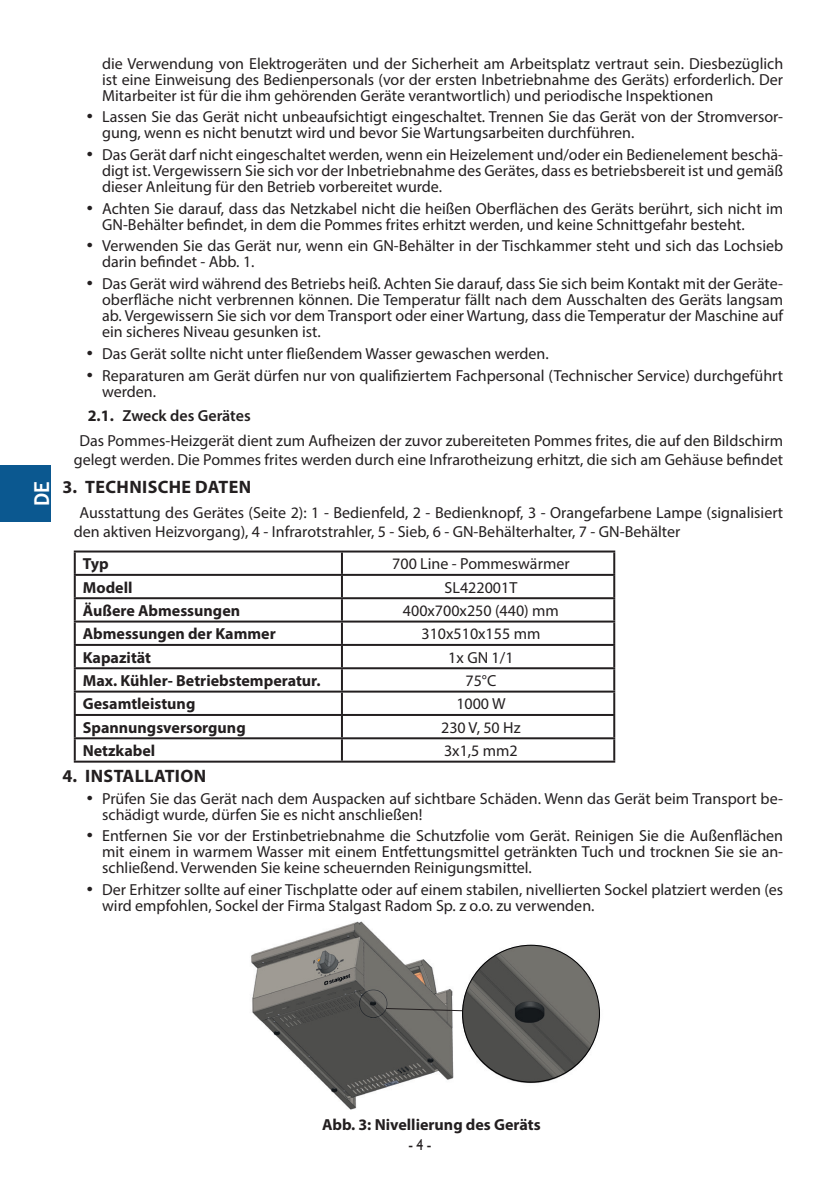
<style>
.page{position:relative;width:840px;height:1191px;background:#fff}
.page>*{position:absolute;margin:0;border:0;box-sizing:border-box;transform-origin:0 0}
.t1{font:700 20.6px "Trebuchet MS";color:#fff}
.t2{font:700 18px "Myriad Pro";letter-spacing:.02em;color:#231f20}
.Tekst_podstawowy{font:16px/16px "Myriad Pro";color:#231f20}
.Tabela_opisy_Bold{font:700 16px "Myriad Pro";color:#231f20}
.Tabela_zawartość{font:16px "Myriad Pro";color:#231f20}
.Podpis_rysunku{font:700 16px "Myriad Pro";color:#231f20}
.t3{font:600 16px "Myriad Pro";color:#231f20}
.t4{font:16px "Humanst 521 EU";color:#231f20;scale:.86 1}
.s1{font-family:"Humanst 521 EU";font-weight:700}
.s2{font-weight:700}
</style>
<div class="page">
<div style="left:0;top:465px;width:51px;height:57px;background:#0b5890"></div>
<hr style="left:74px;top:550px;width:268px;height:2px;background:#231f20">
<hr style="left:74px;top:552px;width:2px;height:22px;background:#231f20">
<hr style="left:342px;top:550px;width:273px;height:2px;background:#231f20">
<hr style="left:341px;top:552px;width:2px;height:22px;background:#231f20">
<hr style="left:613px;top:552px;width:2px;height:22px;background:#231f20">
<hr style="left:74px;top:574px;width:268px;height:2px;background:#231f20">
<hr style="left:74px;top:576px;width:2px;height:21px;background:#231f20">
<hr style="left:342px;top:574px;width:273px;height:2px;background:#231f20">
<hr style="left:341px;top:576px;width:2px;height:21px;background:#231f20">
<hr style="left:613px;top:576px;width:2px;height:21px;background:#231f20">
<hr style="left:74px;top:597px;width:268px;height:2px;background:#231f20">
<hr style="left:74px;top:599px;width:2px;height:21px;background:#231f20">
<hr style="left:342px;top:597px;width:273px;height:2px;background:#231f20">
<hr style="left:341px;top:599px;width:2px;height:21px;background:#231f20">
<hr style="left:613px;top:599px;width:2px;height:21px;background:#231f20">
<hr style="left:74px;top:620px;width:268px;height:2px;background:#231f20">
<hr style="left:74px;top:622px;width:2px;height:22px;background:#231f20">
<hr style="left:342px;top:620px;width:273px;height:2px;background:#231f20">
<hr style="left:341px;top:622px;width:2px;height:22px;background:#231f20">
<hr style="left:613px;top:622px;width:2px;height:22px;background:#231f20">
<hr style="left:74px;top:644px;width:268px;height:2px;background:#231f20">
<hr style="left:74px;top:646px;width:2px;height:21px;background:#231f20">
<hr style="left:342px;top:644px;width:273px;height:2px;background:#231f20">
<hr style="left:341px;top:646px;width:2px;height:21px;background:#231f20">
<hr style="left:613px;top:646px;width:2px;height:21px;background:#231f20">
<hr style="left:74px;top:667px;width:268px;height:2px;background:#231f20">
<hr style="left:74px;top:669px;width:2px;height:21px;background:#231f20">
<hr style="left:342px;top:667px;width:273px;height:2px;background:#231f20">
<hr style="left:341px;top:669px;width:2px;height:21px;background:#231f20">
<hr style="left:613px;top:669px;width:2px;height:21px;background:#231f20">
<hr style="left:74px;top:690px;width:268px;height:2px;background:#231f20">
<hr style="left:74px;top:692px;width:2px;height:22px;background:#231f20">
<hr style="left:342px;top:690px;width:273px;height:2px;background:#231f20">
<hr style="left:341px;top:692px;width:2px;height:22px;background:#231f20">
<hr style="left:613px;top:692px;width:2px;height:22px;background:#231f20">
<hr style="left:74px;top:714px;width:268px;height:2px;background:#231f20">
<hr style="left:74px;top:716px;width:2px;height:21px;background:#231f20">
<hr style="left:342px;top:714px;width:273px;height:2px;background:#231f20">
<hr style="left:341px;top:716px;width:2px;height:21px;background:#231f20">
<hr style="left:613px;top:716px;width:2px;height:21px;background:#231f20">
<hr style="left:74px;top:737px;width:268px;height:2px;background:#231f20">
<hr style="left:74px;top:739px;width:2px;height:21px;background:#231f20">
<hr style="left:342px;top:737px;width:273px;height:2px;background:#231f20">
<hr style="left:341px;top:739px;width:2px;height:21px;background:#231f20">
<hr style="left:613px;top:739px;width:2px;height:21px;background:#231f20">
<hr style="left:74px;top:760px;width:268px;height:2px;background:#231f20">
<hr style="left:342px;top:760px;width:273px;height:2px;background:#231f20">
<img style="left:251px;top:921px;width:349px;height:189px">
<svg style="left:385px;top:1008px;width:77px;height:3px"></svg>
<p class="t1" style="left:29px;top:506px;width:26px;rotate:-90deg">DE</p>
<p class="Tekst_podstawowy" style="left:102px;top:55px;width:682px;text-align:justify">die Verwendung von Elektrogeräten und der Sicherheit am Arbeitsplatz vertraut sein. Diesbezüglich ist eine Einweisung des Bedienpersonals (vor der ersten Inbetriebnahme des Geräts) erforderlich. Der Mitarbeiter ist für die ihm gehörenden Geräte verantwortlich) und periodische Inspektionen</p>
<p class="Tekst_podstawowy" style="left:102px;top:109px;width:682px;text-indent:-17px"><span class="s1">•</span> Lassen Sie das Gerät nicht unbeaufsichtigt eingeschaltet. Trennen Sie das Gerät von der Stromversor&shy;gung, wenn es nicht benutzt wird und bevor Sie Wartungsarbeiten durchführen.</p>
<p class="Tekst_podstawowy" style="left:102px;top:146px;width:682px;text-align:justify;text-indent:-17px"><span class="s1">•</span> Das Gerät darf nicht eingeschaltet werden, wenn ein Heizelement und/oder ein Bedienelement beschä&shy;digt ist. Vergewissern Sie sich vor der Inbetriebnahme des Gerätes, dass es betriebsbereit ist und gemäß dieser Anleitung für den Betrieb vorbereitet wurde.</p>
<p class="Tekst_podstawowy" style="left:102px;top:200px;width:682px;text-indent:-17px"><span class="s1">•</span> Achten Sie darauf, dass das Netzkabel nicht die heißen Oberflächen des Geräts berührt, sich nicht im<br>GN-Behälter befindet, in dem die Pommes frites erhitzt werden, und keine Schnittgefahr besteht.</p>
<p class="Tekst_podstawowy" style="left:102px;top:238px;width:682px;text-indent:-17px"><span class="s1">•</span> Verwenden Sie das Gerät nur, wenn ein GN-Behälter in der Tischkammer steht und sich das Lochsieb darin befindet - Abb. 1.</p>
<p class="Tekst_podstawowy" style="left:102px;top:275px;width:682px;text-align:justify;text-indent:-17px"><span class="s1">•</span> Das Gerät wird während des Betriebs heiß. Achten Sie darauf, dass Sie sich beim Kontakt mit der Geräte&shy;oberfläche nicht verbrennen können. Die Temperatur fällt nach dem Ausschalten des Geräts langsam ab. Vergewissern Sie sich vor dem Transport oder einer Wartung, dass die Temperatur der Maschine auf ein sicheres Niveau gesunken ist.</p>
<p class="Tekst_podstawowy" style="left:85px;top:345px;width:465px"><span class="s1">•</span> Das Gerät sollte nicht unter fließendem Wasser gewaschen werden.</p>
<p class="Tekst_podstawowy" style="left:102px;top:367px;width:682px;text-indent:-17px"><span class="s1">•</span> Reparaturen am Gerät dürfen nur von qualifiziertem Fachpersonal (Technischer Service) durchgeführt werden.</p>
<p class="t3" style="left:88px;top:406px;width:164px"><span class="s2">2.1.</span> Zweck des Gerätes</p>
<p class="Tekst_podstawowy" style="left:74px;top:431px;width:710px;line-height:19.2px;text-align:center">Das Pommes-Heizgerät dient zum Aufheizen der zuvor zubereiteten Pommes frites, die auf den Bildschirm gelegt werden. Die Pommes frites werden durch eine Infrarotheizung erhitzt, die sich am Gehäuse befindet</p>
<p class="t2" style="left:63px;top:475px;width:190px">3. TECHNISCHE DATEN</p>
<p class="Tekst_podstawowy" style="left:74px;top:502px;width:710px;line-height:19.2px;text-indent:6px">Ausstattung des Gerätes (Seite 2): 1 - Bedienfeld, 2 - Bedienknopf, 3 - Orangefarbene Lampe (signalisiert den aktiven Heizvorgang), 4 - Infrarotstrahler, 5 - Sieb, 6 - GN-Behälterhalter, 7 - GN-Behälter</p>
<p class="Tabela_opisy_Bold" style="left:83px;top:553px;width:27px">Typ</p>
<p class="Tabela_zawartość" style="left:392px;top:554px;width:179px">700 Line - Pommeswärmer</p>
<p class="Tabela_opisy_Bold" style="left:83px;top:577px;width:51px">Modell</p>
<p class="Tabela_zawartość" style="left:444px;top:577px;width:74px">SL422001T</p>
<p class="Tabela_opisy_Bold" style="left:83px;top:600px;width:159px">Äußere Abmessungen</p>
<p class="Tabela_zawartość" style="left:402px;top:600px;width:157px">400x700x250 (440) mm</p>
<p class="Tabela_opisy_Bold" style="left:83px;top:623px;width:194px">Abmessungen der Kammer</p>
<p class="Tabela_zawartość" style="left:421px;top:624px;width:120px">310x510x155 mm</p>
<p class="Tabela_opisy_Bold" style="left:83px;top:647px;width:70px">Kapazität</p>
<p class="Tabela_zawartość" style="left:448px;top:647px;width:67px">1x GN 1/1</p>
<p class="Tabela_opisy_Bold" style="left:83px;top:670px;width:239px">Max. Kühler- Betriebstemperatur.</p>
<p class="Tabela_zawartość" style="left:465px;top:670px;width:32px">75°C</p>
<p class="Tabela_opisy_Bold" style="left:83px;top:693px;width:114px">Gesamtleistung</p>
<p class="Tabela_zawartość" style="left:456px;top:694px;width:51px">1000 W</p>
<p class="Tabela_opisy_Bold" style="left:83px;top:717px;width:164px">Spannungsversorgung</p>
<p class="Tabela_zawartość" style="left:441px;top:717px;width:81px">230 V, 50 Hz</p>
<p class="Tabela_opisy_Bold" style="left:83px;top:740px;width:74px">Netzkabel</p>
<p class="Tabela_zawartość" style="left:444px;top:740px;width:75px">3x1,5 mm2</p>
<p class="t2" style="left:63px;top:764px;width:145px">4. INSTALLATION</p>
<p class="Tekst_podstawowy" style="left:102px;top:790px;width:682px;text-indent:-17px"><span class="s1">•</span> Prüfen Sie das Gerät nach dem Auspacken auf sichtbare Schäden. Wenn das Gerät beim Transport be&shy;schädigt wurde, dürfen Sie es nicht anschließen!</p>
<p class="Tekst_podstawowy" style="left:102px;top:827px;width:682px;text-align:justify;text-indent:-17px"><span class="s1">•</span> Entfernen Sie vor der Erstinbetriebnahme die Schutzfolie vom Gerät. Reinigen Sie die Außenflächen mit einem in warmem Wasser mit einem Entfettungsmittel getränkten Tuch und trocknen Sie sie an&shy;schließend. Verwenden Sie keine scheuernden Reinigungsmittel.</p>
<p class="Tekst_podstawowy" style="left:102px;top:881px;width:682px;text-indent:-17px"><span class="s1">•</span> Der Erhitzer sollte auf einer Tischplatte oder auf einem stabilen, nivellierten Sockel platziert werden (es wird empfohlen, Sockel der Firma Stalgast Radom Sp. z o.o. zu verwenden.</p>
<p class="Podpis_rysunku" style="left:322px;top:1114px;width:220px">Abb. 3: Nivellierung des Geräts</p>
<p class="t4" style="left:408px;top:1134px;width:28px">- 4 -</p>
</div>
